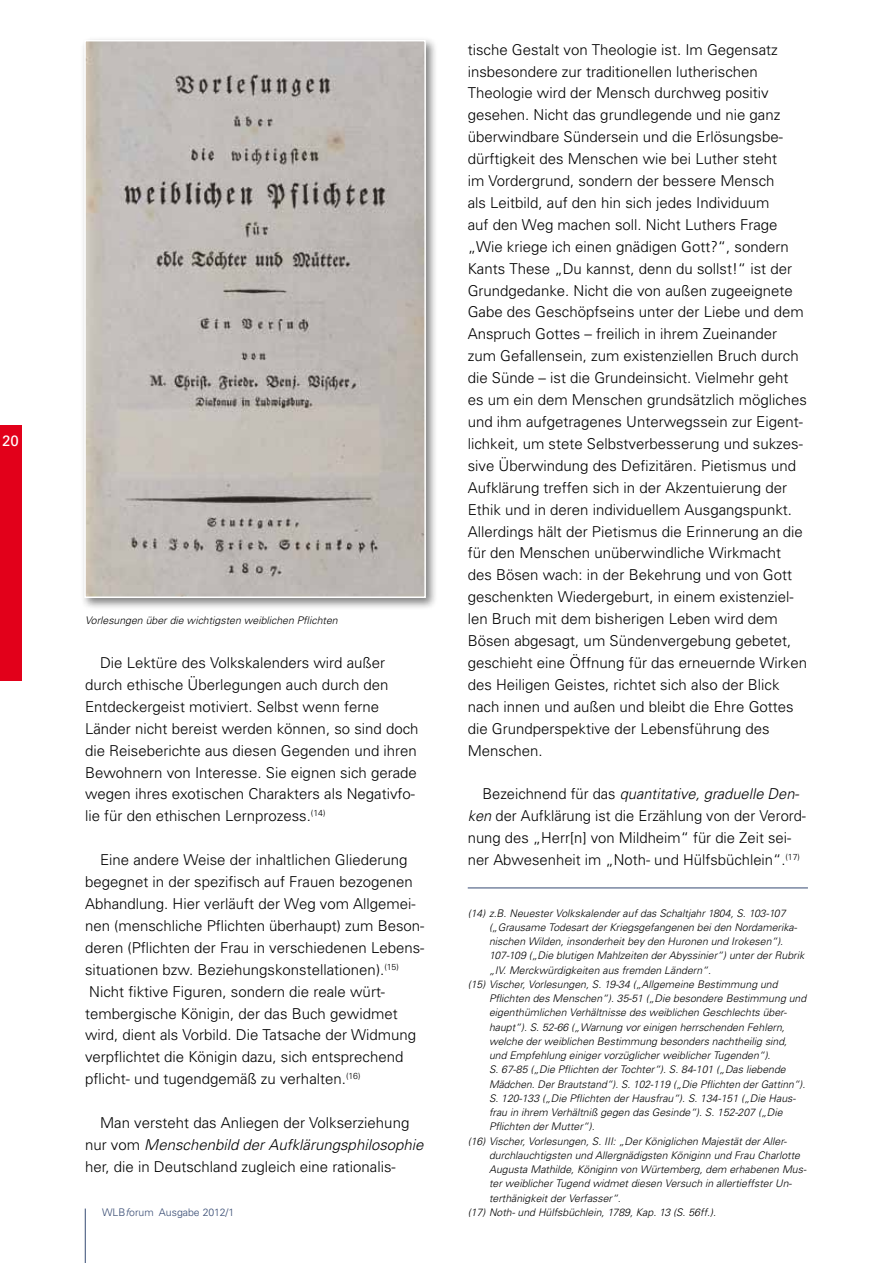
<style>
.page{position:relative;width:893px;height:1263px;background:#fff}
.page>*{position:absolute;margin:0;border:0;box-sizing:border-box;transform-origin:0 0}
.t1{font:300 15px/21.9px "Univers";color:#000}
.t2{font:15px "Univers";color:#fff}
.t3{font:italic 300 10.5px "Univers";color:#000}
.t4{font:300 10.5px "Univers";color:#364a72}
.s1{font-style:italic}
</style>
<div class="page">
<hr style="left:85px;top:1208px;width:1px;height:55px;background:#364a72">
<div style="left:0;top:425px;width:21px;height:255px;background:#e2001a"></div>
<div style="left:80px;top:36px;width:358px;height:575px;background:#000;opacity:.5"></div>
<img style="left:87px;top:43px;width:336px;height:552px">
<div style="left:84px;top:40px;width:342px;height:558px;border:2px solid #fff"></div>
<hr style="left:468px;top:888px;width:340px;height:1px;background:#364a72">
<p class="t2" style="left:2px;top:431px;width:18px">20</p>
<p class="t3" style="left:85px;top:614px;width:254px">Vorlesungen über die wichtigsten weiblichen Pflichten</p>
<p class="t1" style="left:85px;top:651px;width:335px;text-indent:15px">Die Lektüre des Volkskalenders wird außer durch ethische Überlegungen auch durch den Entdeckergeist motiviert. Selbst wenn ferne Länder nicht bereist werden können, so sind doch die Reiseberichte aus diesen Gegenden und ihren Bewohnern von Interesse. Sie eignen sich gerade wegen ihres exotischen Charakters als Negativfo&shy;lie für den ethischen Lernprozess.<sup>(14)</sup></p>
<p class="t1" style="left:85px;top:848px;width:341px;text-indent:15px">Eine andere Weise der inhaltlichen Gliederung begegnet in der spezifisch auf Frauen bezogenen Abhandlung. Hier verläuft der Weg vom Allgemei&shy;nen (menschliche Pflichten überhaupt) zum Beson&shy;deren (Pflichten der Frau in verschiedenen Lebens&shy;situationen bzw. Beziehungskonstellationen).<sup>(15)<br></sup>Nicht fiktive Figuren, sondern die reale würt&shy;tembergische Königin, der das Buch gewidmet wird, dient als Vorbild. Die Tatsache der Widmung verpflichtet die Königin dazu, sich entsprechend pflicht- und tugendgemäß zu verhalten.<sup>(16)</sup></p>
<p class="t1" style="left:85px;top:1111px;width:340px;text-indent:15px">Man versteht das Anliegen der Volkserziehung nur vom <span class="s1">Menschenbild der Aufklärungsphilosophie </span>her, die in Deutschland zugleich eine rationalis-</p>
<p class="t4" style="left:102px;top:1206px;width:134px">WLB<span class="s1">f</span>orum Ausgabe 2012/1</p>
<p class="t1" style="left:468px;top:38px;width:341px">tische Gestalt von Theologie ist. Im Gegensatz insbesondere zur traditionellen lutherischen Theologie wird der Mensch durchweg positiv gesehen. Nicht das grundlegende und nie ganz überwindbare Sündersein und die Erlösungsbe&shy;dürftigkeit des Menschen wie bei Luther steht<br>im Vordergrund, sondern der bessere Mensch<br>als Leitbild, auf den hin sich jedes Individuum<br>auf den Weg machen soll. Nicht Luthers Frage „Wie kriege ich einen gnädigen Gott?“, sondern Kants These „Du kannst, denn du sollst!“ ist der Grundgedanke. Nicht die von außen zugeeignete Gabe des Geschöpfseins unter der Liebe und dem Anspruch Gottes – freilich in ihrem Zueinander zum Gefallensein, zum existenziellen Bruch durch die Sünde – ist die Grundeinsicht. Vielmehr geht es um ein dem Menschen grundsätzlich mögliches und ihm aufgetragenes Unterwegssein zur Eigent&shy;lichkeit, um stete Selbstverbesserung und sukzes&shy;sive Überwindung des Defizitären. Pietismus und Aufklärung treffen sich in der Akzentuierung der Ethik und in deren individuellem Ausgangspunkt.<br>Allerdings hält der Pietismus die Erinnerung an die für den Menschen unüberwindliche Wirkmacht des Bösen wach: in der Bekehrung und von Gott geschenkten Wiedergeburt, in einem existenziel&shy;len Bruch mit dem bisherigen Leben wird dem Bösen abgesagt, um Sündenvergebung gebetet, geschieht eine Öffnung für das erneuernde Wirken des Heiligen Geistes, richtet sich also der Blick nach innen und außen und bleibt die Ehre Gottes die Grundperspektive der Lebensführung des Menschen.</p>
<p class="t1" style="left:468px;top:783px;width:340px;text-indent:15px">Bezeichnend für das <span class="s1">quantitative, graduelle Den&shy;ken</span> der Aufklärung ist die Erzählung von der Verord&shy;nung des „Herr[n] von Mildheim“ für die Zeit sei&shy;ner Abwesenheit im „Noth- und Hülfsbüchlein“.<sup>(17)</sup></p>
<p class="t3" style="left:468px;top:906px;width:319px">(14) z.B. Neuester Volkskalender auf das Schaltjahr 1804, S. 103-107</p>
<p class="t3" style="left:489px;top:921px;width:310px">(„Grausame Todesart der Kriegsgefangenen bei den Nordamerika-</p>
<p class="t3" style="left:489px;top:935px;width:296px">nischen Wilden, insonderheit bey den Huronen und Irokesen“).</p>
<p class="t3" style="left:489px;top:949px;width:317px">107-109 („Die blutigen Mahlzeiten der Abyssinier“) unter der Rubrik</p>
<p class="t3" style="left:489px;top:963px;width:223px">„IV. Merckwürdigkeiten aus fremden Ländern“.</p>
<p class="t3" style="left:468px;top:978px;width:311px">(15) Vischer, Vorlesungen, S. 19-34 („Allgemeine Bestimmung und</p>
<p class="t3" style="left:489px;top:992px;width:319px">Pflichten des Menschen“). 35-51 („Die besondere Bestimmung und</p>
<p class="t3" style="left:489px;top:1006px;width:299px">eigenthümlichen Verhältnisse des weiblichen Geschlechts über-</p>
<p class="t3" style="left:489px;top:1020px;width:297px">haupt“). S. 52-66 („Warnung vor einigen herrschenden Fehlern,</p>
<p class="t3" style="left:489px;top:1035px;width:300px">welche der weiblichen Bestimmung besonders nachtheilig sind,</p>
<p class="t3" style="left:489px;top:1049px;width:283px">und Empfehlung einiger vorzüglicher weiblicher Tugenden“).</p>
<p class="t3" style="left:489px;top:1063px;width:298px">S. 67-85 („Die Pflichten der Tochter“). S. 84-101 („Das liebende</p>
<p class="t3" style="left:489px;top:1077px;width:318px">Mädchen. Der Brautstand“). S. 102-119 („Die Pflichten der Gattinn“).</p>
<p class="t3" style="left:489px;top:1092px;width:308px">S. 120-133 („Die Pflichten der Hausfrau“). S. 134-151 („Die Haus-</p>
<p class="t3" style="left:489px;top:1106px;width:295px">frau in ihrem Verhältniß gegen das Gesinde“). S. 152-207 („Die</p>
<p class="t3" style="left:489px;top:1120px;width:107px">Pflichten der Mutter“).</p>
<p class="t3" style="left:468px;top:1134px;width:321px">(16) Vischer, Vorlesungen, S. III: „Der Königlichen Majestät der Aller-</p>
<p class="t3" style="left:489px;top:1149px;width:313px">durchlauchtigsten und Allergnädigsten Königinn und Frau Charlotte</p>
<p class="t3" style="left:489px;top:1163px;width:319px">Augusta Mathilde, Königinn von Würtemberg, dem erhabenen Mus-</p>
<p class="t3" style="left:489px;top:1177px;width:304px">ter weiblicher Tugend widmet diesen Versuch in allertieffster Un-</p>
<p class="t3" style="left:489px;top:1191px;width:133px">terthänigkeit der Verfasser“.</p>
<p class="t3" style="left:468px;top:1206px;width:250px">(17) Noth- und Hülfsbüchlein, 1789, Kap. 13 (S. 56ff.).</p>
</div>
